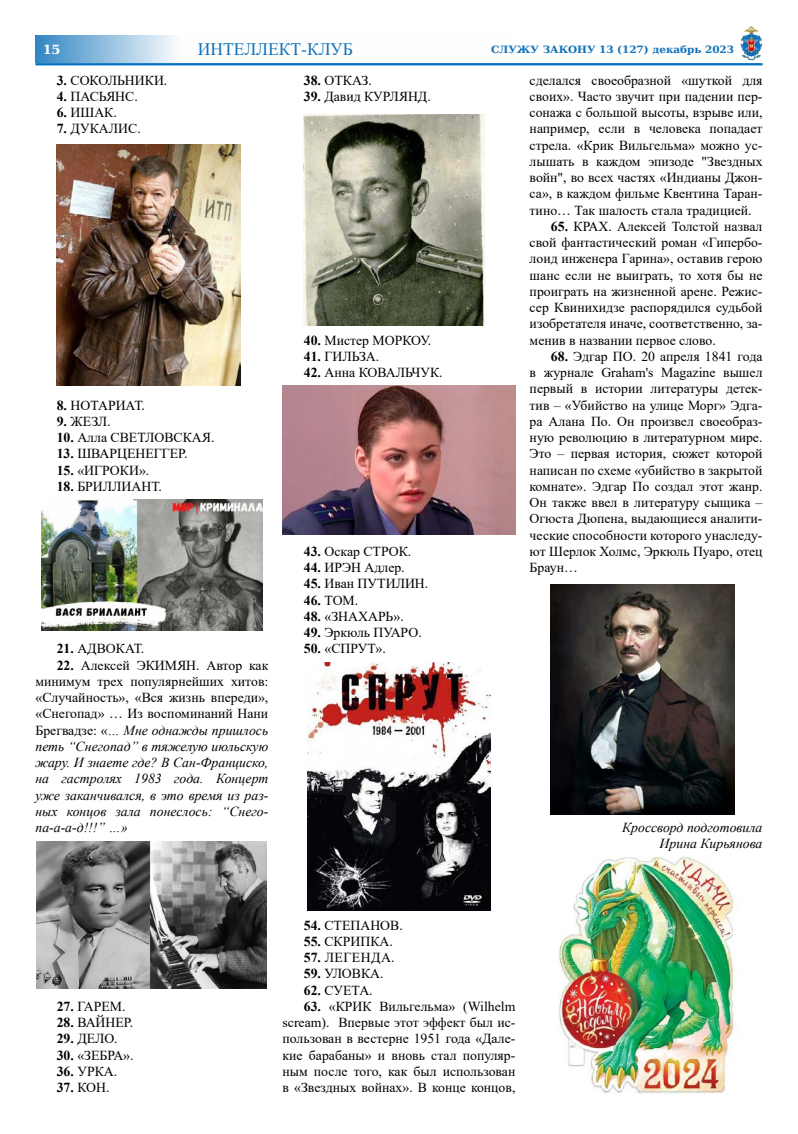
<style>
.page{position:relative;width:798px;height:1134px;background:#fff}
.page>*{position:absolute;margin:0;border:0;box-sizing:border-box;transform-origin:0 0}
.t1{font:17.5px "Times New Roman";color:#1072ba}
.t2{font:13.75px/16.2px "Times New Roman";color:#000;text-align:justify}
.t3{font:italic 13.75px/16.2px "Times New Roman";color:#000;text-align:justify}
.t4{font:700 12.5px "DejaVu Serif";color:#fff;scale:1.04 1}
.t5{font:700 10px "DejaVu Serif";color:#1072ba;scale:1.04 1}
.s1{font-weight:700}
.s2{font-weight:700;font-style:normal}
.s3{font-style:normal}
</style>
<div class="page">
<svg style="left:35px;top:35px;width:140px;height:28px;background:#92bedf"></svg>
<img style="left:740px;top:26px;width:22px;height:34px">
<hr style="left:35px;top:63px;width:727px;height:2px;background:#0072c0">
<img style="left:57px;top:145px;width:183px;height:241px">
<img style="left:41px;top:500px;width:222px;height:130px">
<img style="left:37px;top:841px;width:230px;height:147px">
<img style="left:304px;top:114px;width:180px;height:211px">
<img style="left:283px;top:386px;width:232px;height:148px">
<img style="left:307px;top:663px;width:183px;height:247px">
<img style="left:550px;top:584px;width:184px;height:230px">
<img style="left:559px;top:857px;width:175px;height:237px">
<p class="t4" style="left:43px;top:39px;width:19px">15</p>
<p class="t1" style="left:198px;top:37px;width:157px">ИНТЕЛЛЕКТ-КЛУБ</p>
<p class="t5" style="left:491px;top:41px;width:235px">СЛУЖУ ЗАКОНУ 13 (127) декабрь 2023</p>
<p class="t2" style="left:57px;top:71px;width:112px"><span class="s1">3.</span> СОКОЛЬНИКИ.</p>
<p class="t2" style="left:57px;top:88px;width:82px"><span class="s1">4.</span> ПАСЬЯНС.</p>
<p class="t2" style="left:57px;top:104px;width:62px"><span class="s1">6.</span> ИШАК.</p>
<p class="t2" style="left:57px;top:120px;width:85px"><span class="s1">7.</span> ДУКАЛИС.</p>
<p class="t2" style="left:529px;top:71px;width:234px">сделался своеобразной «шуткой для своих». Часто звучит при падении пер&shy;сонажа с большой высоты, взрыве или, например, если в человека попадает стрела. «Крик Вильгельма» можно ус&shy;лышать в каждом эпизоде "Звездных войн", во всех частях «Индианы Джон&shy;са», в каждом фильме Квентина Таран&shy;тино… Так шалость стала традицией.</p>
<p class="t2" style="left:529px;top:218px;width:234px;text-indent:21px"><span class="s1">65.</span> КРАХ. Алексей Толстой назвал свой фантастический роман «Гипербо&shy;лоид инженера Гарина», оставив герою шанс если не выиграть, то хотя бы не проиграть на жизненной арене. Режис&shy;сер Квинихидзе распорядился судьбой изобретателя иначе, соответственно, за&shy;менив в названии первое слово.</p>
<p class="t2" style="left:529px;top:348px;width:234px;text-indent:21px"><span class="s1">68.</span> Эдгар ПО. 20 апреля 1841 года в журнале Graham's Magazine вышел первый в истории литературы детек&shy;тив – «Убийство на улице Морг» Эдга&shy;ра Алана По. Он произвел своеобраз&shy;ную революцию в литературном мире.<br>Это – первая история, сюжет которой написан по схеме «убийство в закрытой комнате». Эдгар По создал этот жанр.<br>Он также ввел в литературу сыщика – Огюста Дюпена, выдающиеся аналити&shy;ческие способности которого унаследу&shy;ют Шерлок Холмс, Эркюль Пуаро, отец Браун…</p>
<p class="t2" style="left:304px;top:71px;width:70px"><span class="s1">38.</span> ОТКАЗ.</p>
<p class="t2" style="left:304px;top:88px;width:128px"><span class="s1">39.</span> Давид КУРЛЯНД.</p>
<p class="t2" style="left:304px;top:331px;width:129px"><span class="s1">40.</span> Мистер МОРКОУ.</p>
<p class="t2" style="left:304px;top:348px;width:77px"><span class="s1">41.</span> ГИЛЬЗА.</p>
<p class="t2" style="left:304px;top:364px;width:140px"><span class="s1">42.</span> Анна КОВАЛЬЧУК.</p>
<p class="t2" style="left:57px;top:396px;width:90px"><span class="s1">8.</span> НОТАРИАТ.</p>
<p class="t2" style="left:57px;top:413px;width:55px"><span class="s1">9.</span> ЖЕЗЛ.</p>
<p class="t2" style="left:57px;top:429px;width:159px"><span class="s1">10.</span> Алла СВЕТЛОВСКАЯ.</p>
<p class="t2" style="left:57px;top:445px;width:132px"><span class="s1">13.</span> ШВАРЦЕНЕГГЕР.</p>
<p class="t2" style="left:57px;top:461px;width:94px"><span class="s1">15.</span> «ИГРОКИ».</p>
<p class="t2" style="left:57px;top:478px;width:106px"><span class="s1">18.</span> БРИЛЛИАНТ.</p>
<p class="t2" style="left:304px;top:543px;width:109px"><span class="s1">43.</span> Оскар СТРОК.</p>
<p class="t2" style="left:304px;top:559px;width:102px"><span class="s1">44.</span> ИРЭН Адлер.</p>
<p class="t2" style="left:304px;top:575px;width:126px"><span class="s1">45.</span> Иван ПУТИЛИН.</p>
<p class="t2" style="left:304px;top:591px;width:56px"><span class="s1">46.</span> ТОМ.</p>
<p class="t2" style="left:304px;top:608px;width:101px"><span class="s1">48.</span> «ЗНАХАРЬ».</p>
<p class="t2" style="left:304px;top:624px;width:119px"><span class="s1">49.</span> Эркюль ПУАРО.</p>
<p class="t2" style="left:304px;top:640px;width:83px"><span class="s1">50.</span> «СПРУТ».</p>
<p class="t2" style="left:57px;top:640px;width:89px"><span class="s1">21.</span> АДВОКАТ.</p>
<p class="t3" style="left:35px;top:656px;width:234px;text-indent:21px"><span class="s2">22.</span> <span class="s3">Алексей ЭКИМЯН. Автор как минимум трех популярнейших хитов: «Случайность», «Вся жизнь впереди», «Снегопад» … Из воспоминаний Нани Брегвадзе: «</span>… Мне однажды пришлось петь “Снегопад” в тяжелую июльскую жару. И знаете где? В Сан-Франциско, на гастролях 1983 года. Концерт уже заканчивался, в это время из раз&shy;ных концов зала понеслось: “Снего&shy;па-а-а-д!!!” …»</p>
<p class="t3" style="left:622px;top:819px;width:142px;text-align:right">Кроссворд подготовила<br>Ирина Кирьянова</p>
<p class="t2" style="left:57px;top:998px;width:70px"><span class="s1">27.</span> ГАРЕМ.</p>
<p class="t2" style="left:57px;top:1014px;width:78px"><span class="s1">28.</span> ВАЙНЕР.</p>
<p class="t2" style="left:57px;top:1030px;width:62px"><span class="s1">29.</span> ДЕЛО.</p>
<p class="t2" style="left:57px;top:1046px;width:78px"><span class="s1">30.</span> «ЗЕБРА».</p>
<p class="t2" style="left:57px;top:1063px;width:62px"><span class="s1">36.</span> УРКА.</p>
<p class="t2" style="left:57px;top:1079px;width:54px"><span class="s1">37.</span> КОН.</p>
<p class="t2" style="left:304px;top:916px;width:100px"><span class="s1">54.</span> СТЕПАНОВ.</p>
<p class="t2" style="left:304px;top:933px;width:91px"><span class="s1">55.</span> СКРИПКА.</p>
<p class="t2" style="left:304px;top:949px;width:42px"><span class="s1">57.</span> Легенда</p>
<p class="t2" style="left:391px;top:949px;width:5px">.</p>
<p class="t2" style="left:304px;top:965px;width:81px"><span class="s1">59.</span> УЛОВКА.</p>
<p class="t2" style="left:304px;top:981px;width:70px"><span class="s1">62.</span> СУЕТА.</p>
<p class="t2" style="left:282px;top:998px;width:234px;text-indent:21px"><span class="s1">63.</span> «КРИК Вильгельма» (Wilhelm scream). Впервые этот эффект был ис&shy;пользован в вестерне 1951 года «Дале&shy;кие барабаны» и вновь стал популяр&shy;ным после того, как был использован в «Звездных войнах». В конце концов,</p>
</div>
